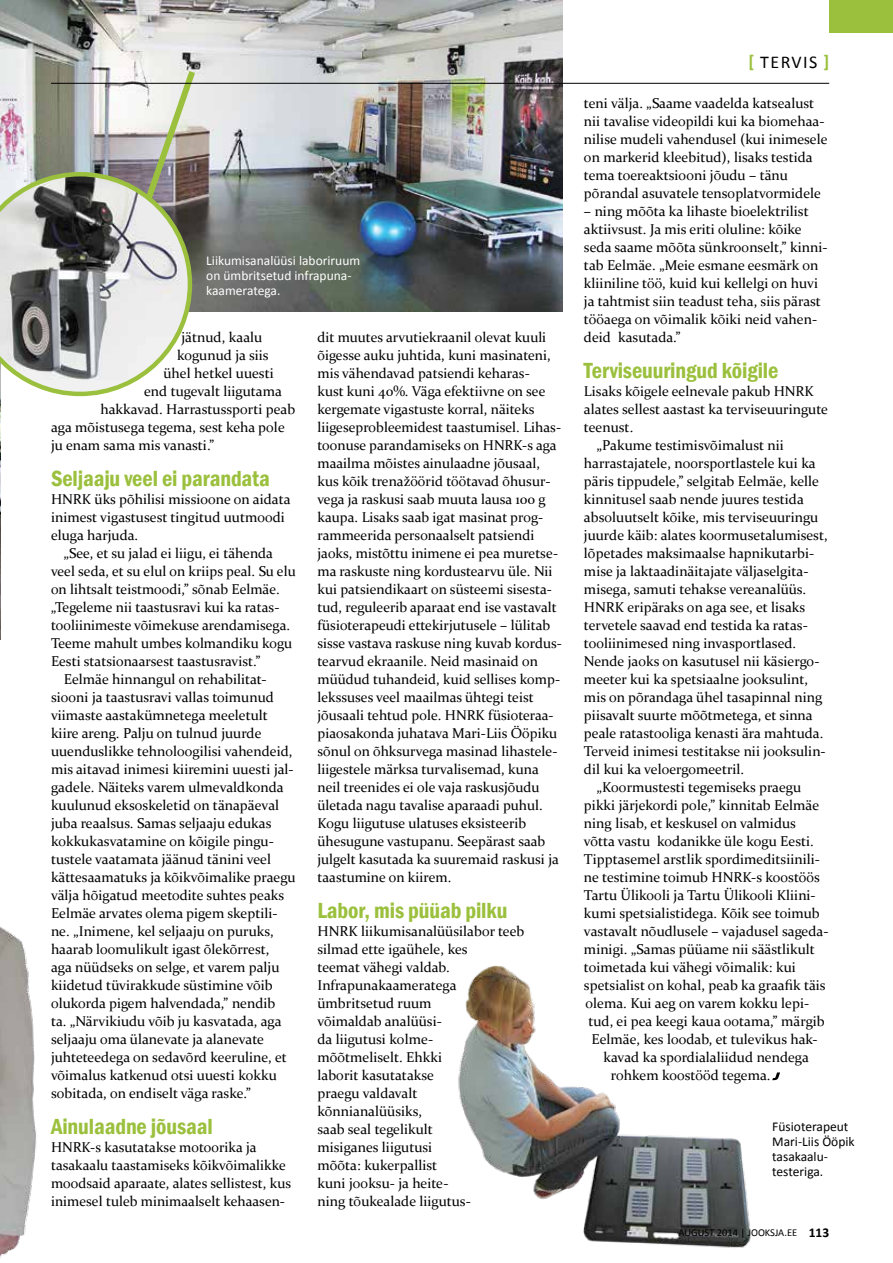
<style>
.page{position:relative;width:893px;height:1263px;background:#fff}
.page>*{position:absolute;margin:0;border:0;box-sizing:border-box;transform-origin:0 0}
.t1{font:600 condensed 22.5px "Franklin Gothic";letter-spacing:-.005em;color:#9bc03d}
.t2{font:18px "Calibri";letter-spacing:.08em;color:#000}
.t3{font:14.25px/18px "Constantia";color:#000}
.t4{font:13.5px/15px "Calibri";color:#fff}
.t5{font:13.5px/15px "Calibri";color:#000}
.t6{font:10.5px "Calibri";color:#000}
.s1{font-weight:700;color:#9bc03d}
.s2{font-weight:700;font-size:13.5px}
</style>
<div class="page">
<div style="left:829px;top:0;width:64px;height:32px;background:#9bc03d"></div>
<img style="left:0;top:0;width:563px;height:312px">
<img style="left:0;top:396px;width:1px;height:243px">
<img style="left:0;top:926px;width:37px;height:332px">
<svg style="left:0;top:64px;width:200px;height:332px"></svg>
<img style="left:458px;top:965px;width:293px;height:283px">
<svg style="left:772px;top:1072px;width:8px;height:8px"></svg>
<hr style="left:51px;top:83px;width:778px;height:1px;background:#000">
<p class="t4" style="left:206px;top:253px;width:156px">Liikumisanalüüsi laboriruum on ümbritsetud infrapuna&shy;kaameratega.</p>
<p class="t3" style="left:182px;top:328px;width:82px">jätnud, kaalu</p>
<p class="t3" style="left:177px;top:346px;width:93px">kogunud ja siis</p>
<p class="t3" style="left:164px;top:364px;width:112px">ühel hetkel uuesti</p>
<p class="t3" style="left:144px;top:382px;width:139px">end tugevalt liigutama</p>
<p class="t3" style="left:101px;top:400px;width:196px">hakkavad. Harrastussporti peab</p>
<p class="t3" style="left:51px;top:418px;width:235px">aga mõistusega tegema, sest keha pole</p>
<p class="t3" style="left:51px;top:436px;width:165px">ju enam sama mis vanasti.”</p>
<h1 class="t1" style="left:51px;top:463px;width:220px">Seljaaju veel ei parandata</h1>
<p class="t3" style="left:51px;top:490px;width:241px">HNRK üks põhilisi missioone on aidata inimest vigastusest tingitud uutmoodi eluga harjuda.</p>
<p class="t3" style="left:64px;top:544px;width:211px">„See, et su jalad ei liigu, ei tähenda</p>
<p class="t3" style="left:51px;top:562px;width:246px">veel seda, et su elul on kriips peal. Su elu</p>
<p class="t3" style="left:51px;top:580px;width:230px">on lihtsalt teistmoodi,” sõnab Eelmäe.</p>
<p class="t3" style="left:51px;top:598px;width:230px">„Tegeleme nii taastusravi kui ka ratas-</p>
<p class="t3" style="left:51px;top:616px;width:241px">tooliinimeste võimekuse arendamisega.</p>
<p class="t3" style="left:51px;top:634px;width:243px">Teeme mahult umbes kolmandiku kogu</p>
<p class="t3" style="left:51px;top:652px;width:211px">Eesti statsionaarsest taastusravist.”</p>
<p class="t3" style="left:64px;top:670px;width:204px">Eelmäe hinnangul on rehabilitat-</p>
<p class="t3" style="left:51px;top:688px;width:224px">siooni ja taastusravi vallas toimunud</p>
<p class="t3" style="left:51px;top:706px;width:218px">viimaste aastakümnetega meeletult</p>
<p class="t3" style="left:51px;top:724px;width:212px">kiire areng. Palju on tulnud juurde</p>
<p class="t3" style="left:51px;top:742px;width:243px">uuenduslikke tehnoloogilisi vahendeid,</p>
<p class="t3" style="left:51px;top:760px;width:244px">mis aitavad inimesi kiiremini uuesti jal-</p>
<p class="t3" style="left:51px;top:778px;width:234px">gadele. Näiteks varem ulmevaldkonda</p>
<p class="t3" style="left:51px;top:795px;width:230px">kuulunud eksoskeletid on tänapäeval</p>
<p class="t3" style="left:51px;top:813px;width:222px">juba reaalsus. Samas seljaaju edukas</p>
<p class="t3" style="left:51px;top:831px;width:224px">kokkukasvatamine on kõigile pingu-</p>
<p class="t3" style="left:51px;top:849px;width:222px">tustele vaatamata jäänud tänini veel</p>
<p class="t3" style="left:51px;top:867px;width:246px">kättesaamatuks ja kõikvõimalike praegu</p>
<p class="t3" style="left:51px;top:885px;width:235px">välja hõigatud meetodite suhtes peaks</p>
<p class="t3" style="left:51px;top:903px;width:228px">Eelmäe arvates olema pigem skeptili-</p>
<p class="t3" style="left:51px;top:921px;width:224px">ne. „Inimene, kel seljaaju on puruks,</p>
<p class="t3" style="left:51px;top:939px;width:220px">haarab loomulikult igast õlekõrrest,</p>
<p class="t3" style="left:51px;top:957px;width:230px">aga nüüdseks on selge, et varem palju</p>
<p class="t3" style="left:51px;top:975px;width:223px">kiidetud tüvirakkude süstimine võib</p>
<p class="t3" style="left:51px;top:993px;width:226px">olukorda pigem halvendada,” nendib</p>
<p class="t3" style="left:51px;top:1011px;width:232px">ta. „Närvikiudu võib ju kasvatada, aga</p>
<p class="t3" style="left:51px;top:1029px;width:215px">seljaaju oma ülanevate ja alanevate</p>
<p class="t3" style="left:51px;top:1047px;width:237px">juhteteedega on sedavõrd keeruline, et</p>
<p class="t3" style="left:51px;top:1065px;width:227px">võimalus katkenud otsi uuesti kokku</p>
<p class="t3" style="left:51px;top:1083px;width:201px">sobitada, on endiselt väga raske.”</p>
<h1 class="t1" style="left:51px;top:1111px;width:163px">Ainulaadne jõusaal</h1>
<p class="t3" style="left:51px;top:1138px;width:242px">HNRK-s kasutatakse motoorika ja tasakaalu taastamiseks kõikvõimalikke moodsaid aparaate, alates sellistest, kus inimesel tuleb minimaalselt kehaasen-</p>
<p class="t3" style="left:317px;top:328px;width:246px">dit muutes arvutiekraanil olevat kuuli õigesse auku juhtida, kuni masinateni, mis vähendavad patsiendi keharas-<br>kust kuni 40%. Väga efektiivne on see kergemate vigastuste korral, näiteks liigeseprobleemidest taastumisel. Lihas&shy;toonuse parandamiseks on HNRK-s aga maailma mõistes ainulaadne jõusaal, kus kõik trenažöörid töötavad õhusur&shy;vega ja raskusi saab muuta lausa 100 g kaupa. Lisaks saab igat masinat prog&shy;rammeerida personaalselt patsiendi jaoks, mistõttu inimene ei pea muretse&shy;ma raskuste ning kordustearvu üle. Nii kui patsiendikaart on süsteemi sisesta&shy;tud, reguleerib aparaat end ise vastavalt füsioterapeudi ettekirjutusele – lülitab sisse vastava raskuse ning kuvab kordus&shy;tearvud ekraanile. Neid masinaid on müüdud tuhandeid, kuid sellises komp&shy;lekssuses veel maailmas ühtegi teist jõusaali tehtud pole. HNRK füsioteraa&shy;piaosakonda juhatava Mari-Liis Ööpiku sõnul on õhksurvega masinad lihastele&shy;liigestele märksa turvalisemad, kuna neil treenides ei ole vaja raskusjõudu ületada nagu tavalise aparaadi puhul.<br>Kogu liigutuse ulatuses eksisteerib ühesugune vastupanu. Seepärast saab julgelt kasutada ka suuremaid raskusi ja taastumine on kiirem.</p>
<h1 class="t1" style="left:317px;top:895px;width:192px">Labor, mis püüab pilku</h1>
<p class="t3" style="left:317px;top:922px;width:209px">HNRK liikumisanalüüsilabor teeb silmad ette igaühele, kes<br>teemat vähegi valdab.<br>Infrapunakaameratega ümbritsetud ruum<br>võimaldab analüüsi-<br>da liigutusi kolme-<br>mõõtmeliselt. Ehkki<br>laborit kasutatakse<br>praegu valdavalt kõnnianalüüsiks,<br>saab seal tegelikult<br>misiganes liigutusi<br>mõõta: kukerpallist<br>kuni jooksu- ja heite-<br>ning tõukealade liigutus-</p>
<p class="t2" style="left:749px;top:51px;width:82px"><span class="s1">[</span> TERVIS <span class="s1">]</span></p>
<p class="t3" style="left:584px;top:94px;width:245px">teni välja. „Saame vaadelda katsealust nii tavalise videopildi kui ka biomehaa&shy;nilise mudeli vahendusel (kui inimesele on markerid kleebitud), lisaks testida tema toereaktsiooni jõudu – tänu põrandal asuvatele tensoplatvormidele</p>
<p class="t3" style="left:584px;top:202px;width:245px">– ning mõõta ka lihaste bioelektrilist aktiivsust. Ja mis eriti oluline: kõike seda saame mõõta sünkroonselt,” kinni&shy;tab Eelmäe. „Meie esmane eesmärk on kliiniline töö, kuid kui kellelgi on huvi ja tahtmist siin teadust teha, siis pärast tööaega on võimalik kõiki neid vahen&shy;deid kasutada.”</p>
<h1 class="t1" style="left:584px;top:355px;width:196px">Terviseuuringud kõigile</h1>
<p class="t3" style="left:584px;top:382px;width:231px">Lisaks kõigele eelnevale pakub HNRK</p>
<p class="t3" style="left:584px;top:400px;width:246px">alates sellest aastast ka terviseuuringute</p>
<p class="t3" style="left:584px;top:418px;width:51px">teenust.</p>
<p class="t3" style="left:597px;top:436px;width:188px">„Pakume testimisvõimalust nii</p>
<p class="t3" style="left:584px;top:454px;width:233px">harrastajatele, noorsportlastele kui ka</p>
<p class="t3" style="left:584px;top:472px;width:237px">päris tippudele,” selgitab Eelmäe, kelle</p>
<p class="t3" style="left:584px;top:490px;width:221px">kinnitusel saab nende juures testida</p>
<p class="t3" style="left:584px;top:507px;width:236px">absoluutselt kõike, mis terviseuuringu</p>
<p class="t3" style="left:584px;top:525px;width:245px">juurde käib: alates koormusetalumisest,</p>
<p class="t3" style="left:584px;top:543px;width:232px">lõpetades maksimaalse hapnikutarbi-</p>
<p class="t3" style="left:584px;top:561px;width:226px">mise ja laktaadinäitajate väljaselgita-</p>
<p class="t3" style="left:584px;top:579px;width:224px">misega, samuti tehakse vereanalüüs.</p>
<p class="t3" style="left:584px;top:597px;width:223px">HNRK eripäraks on aga see, et lisaks</p>
<p class="t3" style="left:584px;top:615px;width:225px">tervetele saavad end testida ka ratas-</p>
<p class="t3" style="left:584px;top:633px;width:214px">tooliinimesed ning invasportlased.</p>
<p class="t3" style="left:584px;top:651px;width:237px">Nende jaoks on kasutusel nii käsiergo-</p>
<p class="t3" style="left:584px;top:669px;width:226px">meeter kui ka spetsiaalne jooksulint,</p>
<p class="t3" style="left:584px;top:687px;width:240px">mis on põrandaga ühel tasapinnal ning</p>
<p class="t3" style="left:584px;top:705px;width:230px">piisavalt suurte mõõtmetega, et sinna</p>
<p class="t3" style="left:584px;top:723px;width:241px">peale ratastooliga kenasti ära mahtuda.</p>
<p class="t3" style="left:584px;top:741px;width:243px">Terveid inimesi testitakse nii jooksulin-</p>
<p class="t3" style="left:584px;top:759px;width:162px">dil kui ka veloergomeetril.</p>
<p class="t3" style="left:597px;top:777px;width:206px">„Koormustesti tegemiseks praegu</p>
<p class="t3" style="left:584px;top:795px;width:237px">pikki järjekordi pole,” kinnitab Eelmäe</p>
<p class="t3" style="left:584px;top:813px;width:213px">ning lisab, et keskusel on valmidus</p>
<p class="t3" style="left:584px;top:831px;width:231px">võtta vastu kodanikke üle kogu Eesti.</p>
<p class="t3" style="left:584px;top:849px;width:237px">Tipptasemel arstlik spordimeditsiinili-</p>
<p class="t3" style="left:584px;top:867px;width:238px">ne testimine toimub HNRK-s koostöös</p>
<p class="t3" style="left:584px;top:885px;width:233px">Tartu Ülikooli ja Tartu Ülikooli Kliini-</p>
<p class="t3" style="left:584px;top:903px;width:237px">kumi spetsialistidega. Kõik see toimub</p>
<p class="t3" style="left:584px;top:921px;width:246px">vastavalt nõudlusele – vajadusel sageda-</p>
<p class="t3" style="left:584px;top:939px;width:232px">minigi. „Samas püüame nii säästlikult</p>
<p class="t3" style="left:584px;top:957px;width:213px">toimetada kui vähegi võimalik: kui</p>
<p class="t3" style="left:584px;top:975px;width:243px">spetsialist on kohal, peab ka graafik täis</p>
<p class="t3" style="left:585px;top:993px;width:225px">olema. Kui aeg on varem kokku lepi-</p>
<p class="t3" style="left:588px;top:1011px;width:238px">tud, ei pea keegi kaua ootama,” märgib</p>
<p class="t3" style="left:591px;top:1029px;width:228px">Eelmäe, kes loodab, et tulevikus hak-</p>
<p class="t3" style="left:603px;top:1047px;width:207px">kavad ka spordialaliidud nendega</p>
<p class="t3" style="left:611px;top:1065px;width:161px">rohkem koostööd tegema.</p>
<p class="t5" style="left:772px;top:1119px;width:84px">Füsioterapeut<br>Mari-Liis Ööpik tasakaalu&shy;testeriga.</p>
<p class="t6" style="left:679px;top:1226px;width:152px">AUGUST 2014 | JOOKSJA.EE <span class="s2">113</span></p>
</div>
